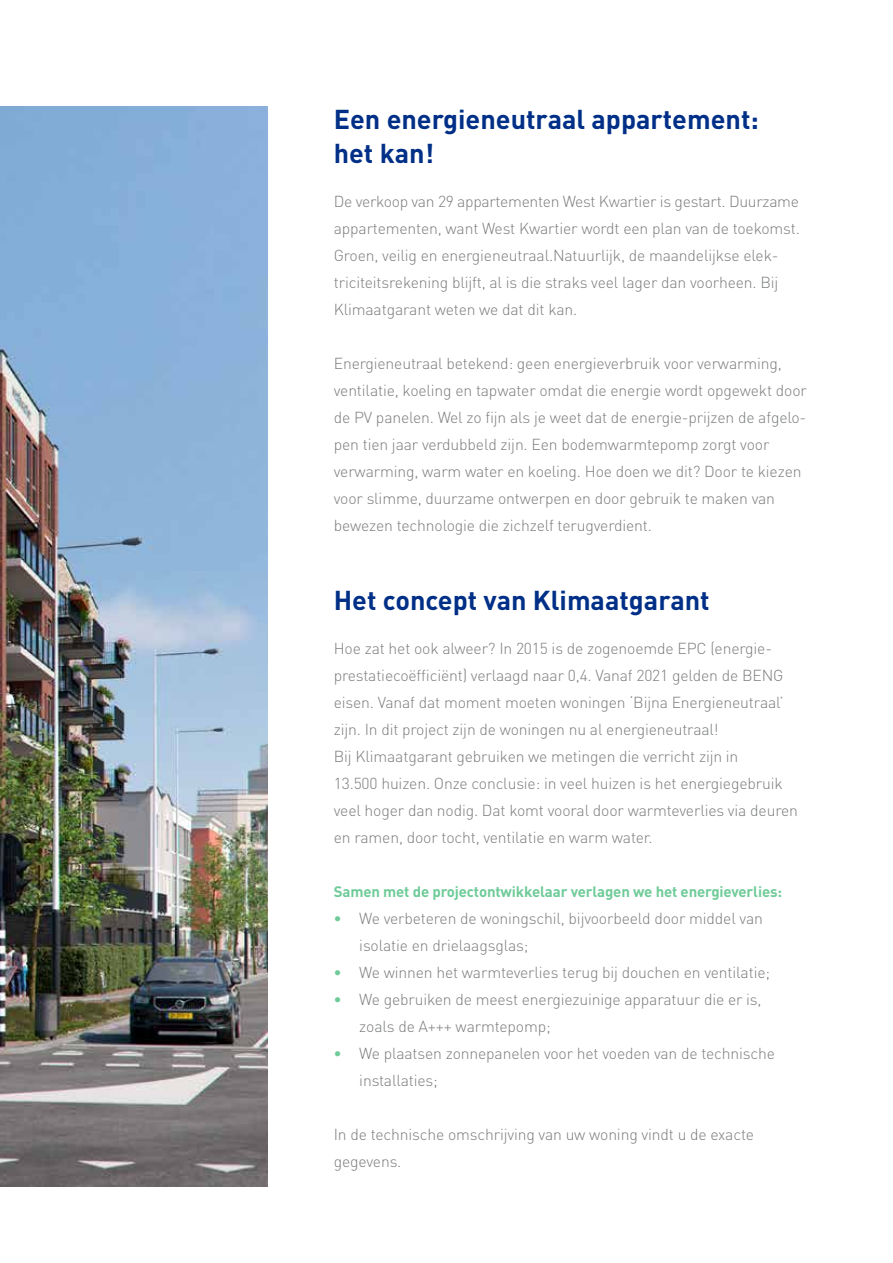
<style>
.page{position:relative;width:893px;height:1263px;background:#fff}
.page>*{position:absolute;margin:0;border:0;box-sizing:border-box;transform-origin:0 0}
.t1{font:700 27px/34.5px "DIN";color:#002f87}
.t2{font:300 15.75px/27px "DIN";letter-spacing:-.01em;color:#7b7c7e}
.t3{font:700 15px "DIN";letter-spacing:-.01em;color:#6ecb98}
.s1{font-weight:700;color:#6ecb98}
</style>
<div class="page">
<img style="left:0;top:106px;width:268px;height:1080px">
<h1 class="t1" style="left:334px;top:101px;width:427px">Een energieneutraal appartement: het kan!</h1>
<p class="t2" style="left:334px;top:187px;width:467px">De verkoop van 29 appartementen West Kwartier is gestart. Duurzame appartementen, want West Kwartier wordt een plan van de toekomst.<br>Groen, veilig en energieneutraal.Natuurlijk, de maandelijkse elek&shy;triciteitsrekening blijft, al is die straks veel lager dan voorheen. Bij Klimaatgarant weten we dat dit kan.</p>
<p class="t2" style="left:334px;top:349px;width:475px">Energieneutraal betekend: geen energieverbruik voor verwarming, ventilatie, koeling en tapwater omdat die energie wordt opgewekt door de PV panelen. Wel zo fijn als je weet dat de energie-prijzen de afgelo&shy;pen tien jaar verdubbeld zijn. Een bodemwarmtepomp zorgt voor verwarming, warm water en koeling. Hoe doen we dit? Door te kiezen voor slimme, duurzame ontwerpen en door gebruik te maken van bewezen technologie die zichzelf terugverdient.</p>
<h1 class="t1" style="left:334px;top:582px;width:377px">Het concept van Klimaatgarant</h1>
<p class="t2" style="left:334px;top:634px;width:466px">Hoe zat het ook alweer? In 2015 is de zogenoemde EPC (energie&shy;prestatiecoëfficiënt) verlaagd naar 0,4. Vanaf 2021 gelden de BENG eisen. Vanaf dat moment moeten woningen ‘Bijna Energieneutraal’ zijn. In dit project zijn de woningen nu al energieneutraal!<br>Bij Klimaatgarant gebruiken we metingen die verricht zijn in<br>13.500 huizen. Onze conclusie: in veel huizen is het energiegebruik veel hoger dan nodig. Dat komt vooral door warmteverlies via deuren en ramen, door tocht, ventilatie en warm water.</p>
<p class="t3" style="left:334px;top:882px;width:450px">Samen met de projectontwikkelaar verlagen we het energieverlies:</p>
<p class="t2" style="left:359px;top:904px;width:405px;text-indent:-26px"><span class="s1">•</span> We verbeteren de woningschil, bijvoorbeeld door middel van isolatie en drielaagsglas;</p>
<p class="t2" style="left:334px;top:958px;width:438px"><span class="s1">•</span> We winnen het warmteverlies terug bij douchen en ventilatie;</p>
<p class="t2" style="left:359px;top:985px;width:404px;text-indent:-26px"><span class="s1">•</span> We gebruiken de meest energiezuinige apparatuur die er is, zoals de A+++ warmtepomp;</p>
<p class="t2" style="left:359px;top:1039px;width:417px;text-indent:-26px"><span class="s1">•</span> We plaatsen zonnepanelen voor het voeden van de technische installaties;</p>
<p class="t2" style="left:334px;top:1120px;width:422px">In de technische omschrijving van uw woning vindt u de exacte gegevens.</p>
</div>
